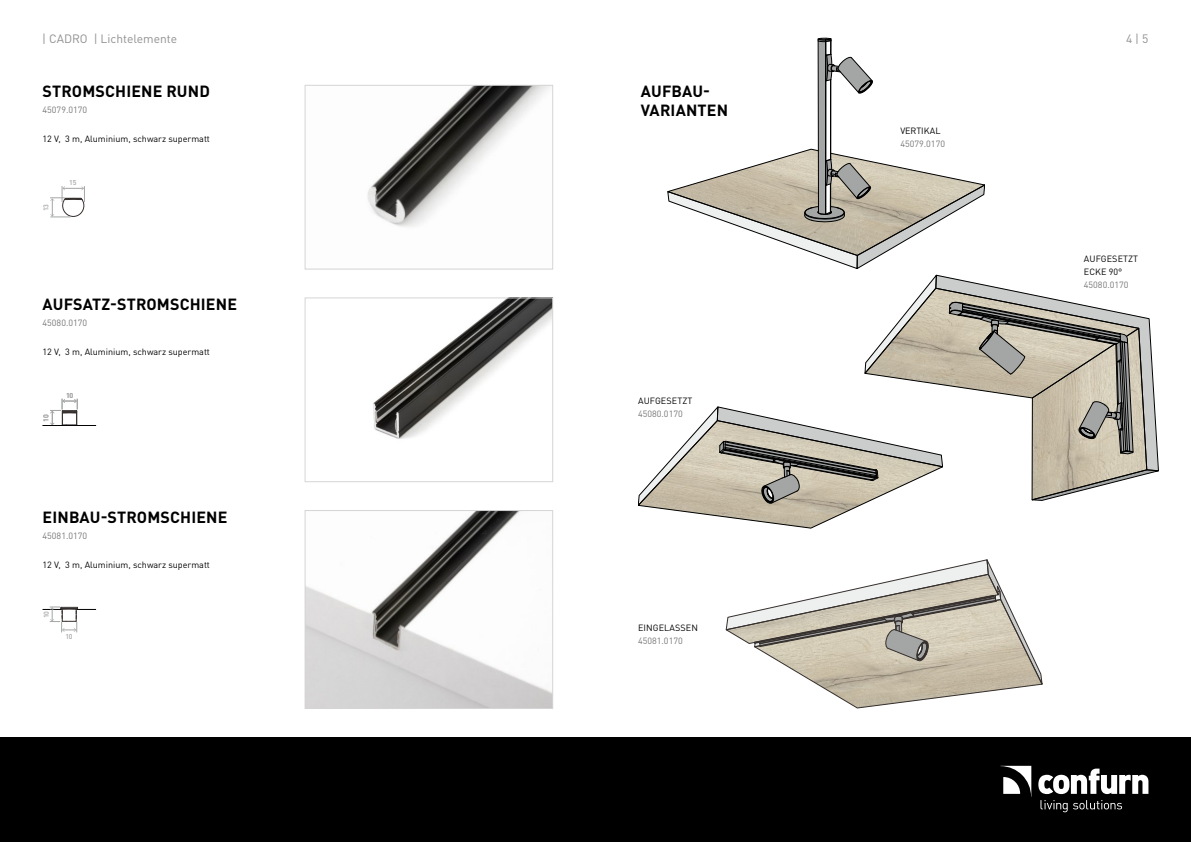
<style>
.page{position:relative;width:1191px;height:842px;background:#fff}
.page>*{position:absolute;margin:0;border:0;box-sizing:border-box;transform-origin:0 0}
.t1{font:700 16px/19px "DIN Pro";letter-spacing:.01em;color:#000}
.t2{font:12px "DIN Pro";color:#8f908f}
.t3{font:9px/13px "DIN Pro";color:#000}
.t4{font:9px "DIN Pro";color:#777}
.t5{font:500 7px "DIN Pro";letter-spacing:-.06em;color:#a4a5a5}
</style>
<div class="page">
<div style="left:0;top:737px;width:1191px;height:105px;background:#000"></div>
<svg style="left:1000px;top:766px;width:31px;height:28px"></svg>
<svg style="left:1038px;top:769px;width:110px;height:25px"></svg>
<svg style="left:1040px;top:800px;width:27px;height:12px"></svg>
<svg style="left:1073px;top:800px;width:49px;height:9px"></svg>
<svg style="left:725px;top:559px;width:317px;height:149px"></svg>
<svg style="left:638px;top:275px;width:520px;height:254px"></svg>
<svg style="left:50px;top:186px;width:35px;height:32px"></svg>
<svg style="left:667px;top:38px;width:318px;height:231px"></svg>
<img style="left:373px;top:300px;width:178px;height:139px">
<div style="left:305px;top:298px;width:248px;height:184px;border:1px solid #d5d5d5"></div>
<img style="left:307px;top:512px;width:244px;height:195px">
<div style="left:305px;top:510px;width:248px;height:199px;border:1px solid #d5d5d5"></div>
<img style="left:367px;top:87px;width:183px;height:140px">
<div style="left:305px;top:85px;width:248px;height:184px;border:1px solid #d5d5d5"></div>
<hr style="left:43px;top:425px;width:53px;height:1px;background:#000">
<svg style="left:50px;top:399px;width:28px;height:27px"></svg>
<svg style="left:43px;top:607px;width:53px;height:25px"></svg>
<h2 class="t2" style="left:42px;top:29px;width:136px">| CADRO | Lichtelemente</h2>
<h1 class="t1" style="left:43px;top:81px;width:169px">STROMSCHIENE RUND</h1>
<p class="t4" style="left:43px;top:103px;width:46px">45079.0170</p>
<p class="t3" style="left:43px;top:132px;width:169px">12 V, 3 m, Aluminium, schwarz supermatt</p>
<p class="t5" style="left:40px;top:211px;width:9px;rotate:-90deg">13</p>
<p class="t5" style="left:69px;top:177px;width:9px">15</p>
<h1 class="t1" style="left:43px;top:294px;width:196px">AUFSATZ-STROMSCHIENE</h1>
<p class="t4" style="left:43px;top:316px;width:46px">45080.0170</p>
<p class="t3" style="left:43px;top:345px;width:169px">12 V, 3 m, Aluminium, schwarz supermatt</p>
<p class="t5" style="left:40px;top:421px;width:9px;rotate:-90deg">10</p>
<p class="t5" style="left:66px;top:390px;width:9px">10</p>
<h1 class="t1" style="left:43px;top:506px;width:186px">EINBAU-STROMSCHIENE</h1>
<p class="t4" style="left:43px;top:528px;width:46px">45081.0170</p>
<p class="t3" style="left:43px;top:557px;width:169px">12 V, 3 m, Aluminium, schwarz supermatt</p>
<p class="t5" style="left:40px;top:618px;width:9px;rotate:-90deg">10</p>
<p class="t5" style="left:66px;top:630px;width:9px">10</p>
<h1 class="t1" style="left:641px;top:81px;width:89px">AUFBAU-<br>VARIANTEN</h1>
<p class="t3" style="left:638px;top:393px;width:56px">AUFGESETZT</p>
<p class="t4" style="left:638px;top:407px;width:46px">45080.0170</p>
<p class="t3" style="left:638px;top:620px;width:61px">EINGELASSEN</p>
<p class="t4" style="left:638px;top:633px;width:46px">45081.0170</p>
<p class="t3" style="left:900px;top:124px;width:42px">VERTIKAL</p>
<p class="t4" style="left:900px;top:137px;width:46px">45079.0170</p>
<h2 class="t2" style="left:1126px;top:29px;width:24px">4 | 5</h2>
<p class="t3" style="left:1084px;top:252px;width:56px">AUFGESETZT<br>ECKE 90°</p>
<p class="t4" style="left:1083px;top:278px;width:46px">45080.0170</p>
</div>
